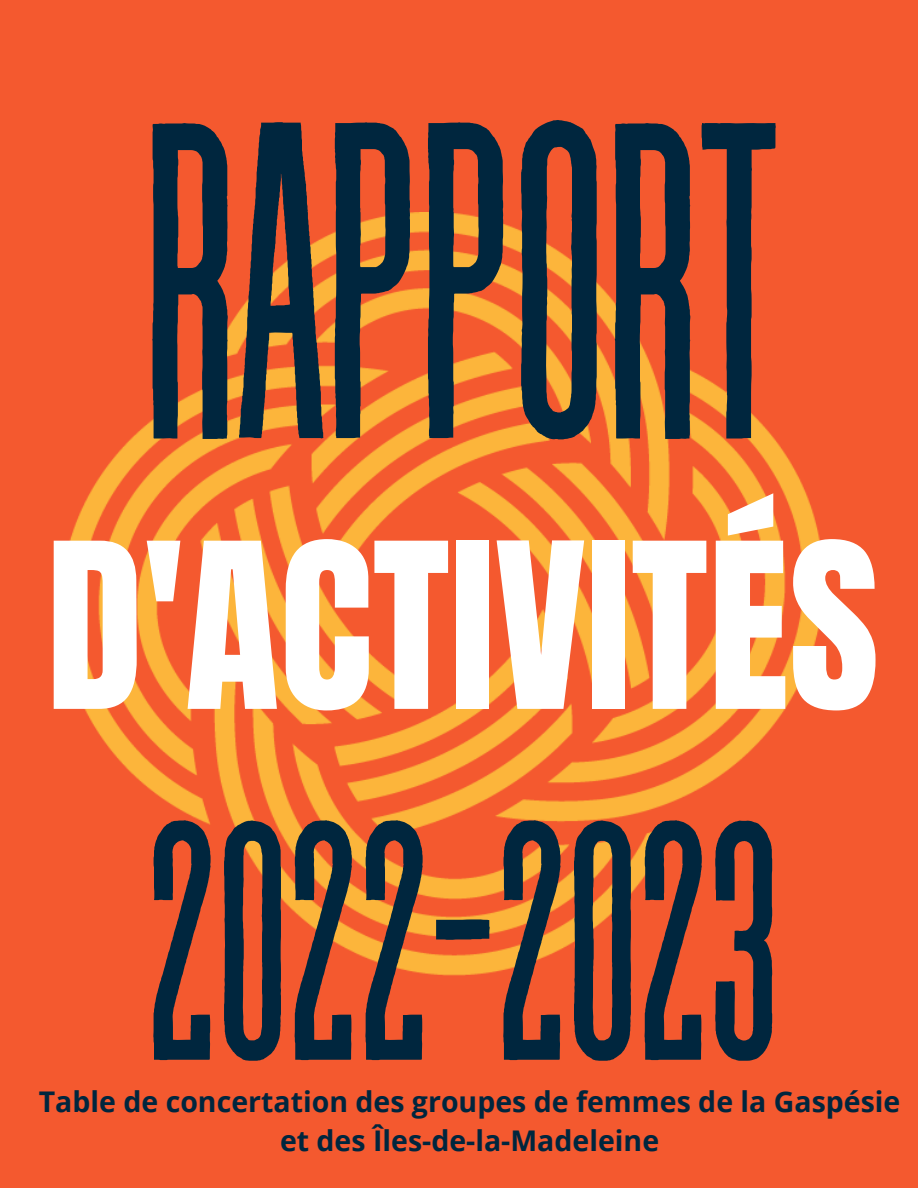
<style>
.page{position:relative;width:918px;height:1188px;background:#f4592f}
.page>*{position:absolute;margin:0;border:0;box-sizing:border-box;transform-origin:0 0}
.t1{font:450px "Revive 80 Tall";letter-spacing:-.03em;color:#00263e}
.t2{font:338.85px "Revive 80 Tall";letter-spacing:-.03em;color:#00263e}
.t3{font:195.9px "Anton";color:#fff}
.t4{font:700 28.5px/39.3px "Open Sans";color:#00263e;text-align:center}
</style>
<div class="page">
<img style="left:60px;top:213px;width:764px;height:762px">
<p class="t1" style="left:136px;top:52px;width:650px">RAPPORT</p>
<p class="t3" style="left:46px;top:486px;width:835px">D'ACTIVITÉS</p>
<p class="t2" style="left:141px;top:770px;width:644px">2022-2023</p>
<p class="t4" style="left:39px;top:1081px;width:863px">Table de concertation des groupes de femmes de la Gaspésie et des Îles-de-la-Madeleine</p>
</div>
